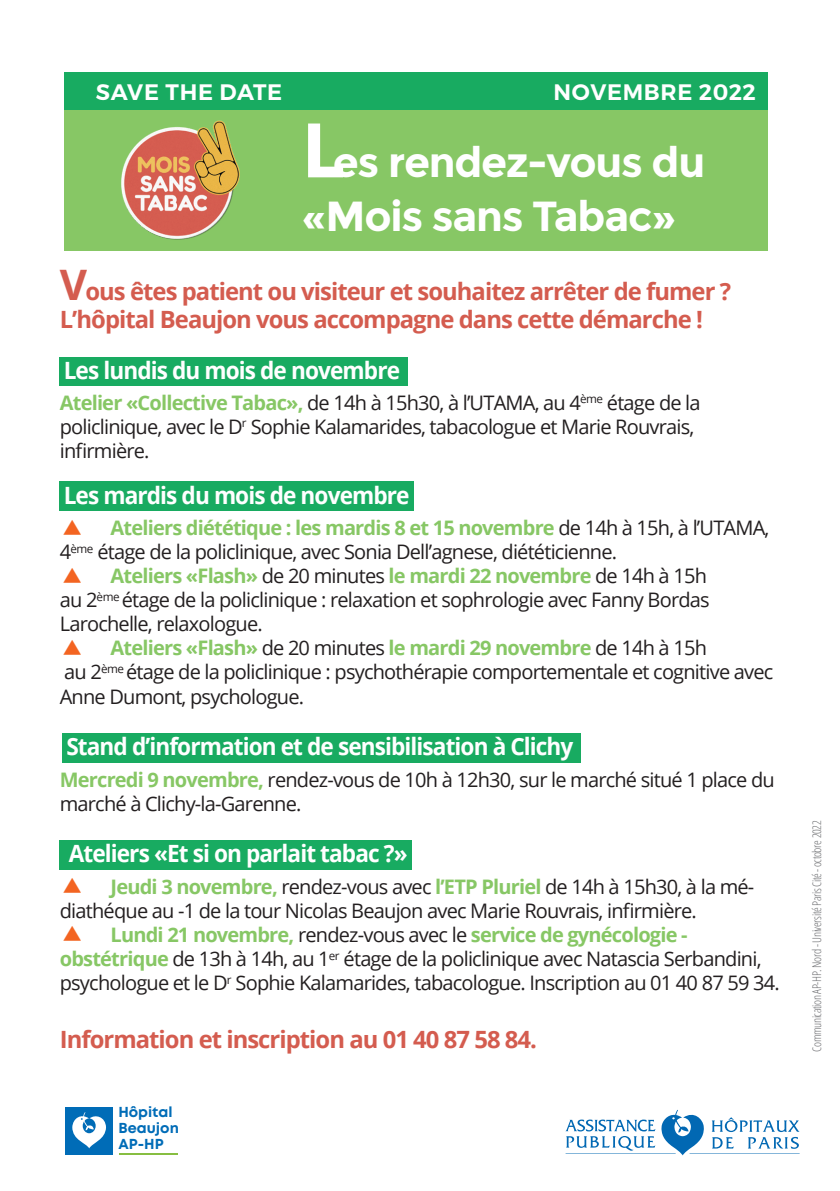
<style>
.page{position:relative;width:840px;height:1191px;background:#fff}
.page>*{position:absolute;margin:0;border:0;box-sizing:border-box;transform-origin:0 0}
.t1{font:700 42px/53.2px "Montserrat";letter-spacing:-.03em;color:#fff}
.t2{font:700 23.8px/28px "Open Sans";letter-spacing:-.04em;color:#d45c4f}
.t3{font:700 23.8px "Open Sans";letter-spacing:-.04em;color:#fff;scale:.95 1}
.t4{font:600 22.4px "Montserrat";letter-spacing:.03em;color:#fff}
.t5{font:20px/24px "Open Sans";letter-spacing:-.04em;color:#231f20}
.t6{font:700 20px "Open Sans";letter-spacing:-.04em;color:#87c765}
.t7{font:700 14.4px/16px "Mont";color:#006cb7}
.t8{font:300 condensed 12px "Open Sans";letter-spacing:-.03em;color:#6c6d70}
.s1{font-size:77px}
.s2{font-size:42px}
.s3{font-weight:700;color:#87c765}
.s4{font-weight:400;color:#231f20}
</style>
<div class="page">
<div style="left:64px;top:102px;width:702px;height:149px;background:#87c765"></div>
<div style="left:64px;top:72px;width:702px;height:38px;background:#18ab61"></div>
<svg style="left:565px;top:1109px;width:234px;height:46px"></svg>
<div style="left:60px;top:357px;width:348px;height:29px;background:#18ab61"></div>
<div style="left:60px;top:481px;width:353px;height:30px;background:#18ab61"></div>
<div style="left:60px;top:840px;width:351px;height:30px;background:#18ab61"></div>
<hr style="left:119px;top:1153px;width:58px;height:2px;background:#87be41">
<div style="left:65px;top:1107px;width:48px;height:48px;background:#006cb7"></div>
<svg style="left:72px;top:1112px;width:34px;height:36px"></svg>
<img style="left:121px;top:120px;width:119px;height:120px">
<div style="left:62px;top:733px;width:518px;height:30px;background:#18ab61"></div>
<p class="t4" style="left:96px;top:78px;width:188px">SAVE THE DATE</p>
<p class="t4" style="left:553px;top:78px;width:204px">NOVEMBRE 2022</p>
<h1 class="t1" style="left:301px;top:136px;width:405px"><span class="s1">L</span>es rendez-vous du «Mois sans Tabac»</h1>
<p class="t2" style="left:60px;top:276px;width:672px"><span class="s2">V</span>ous êtes patient ou visiteur et souhaitez arrêter de fumer ?<br>L’hôpital Beaujon vous accompagne dans cette démarche !</p>
<p class="t3" style="left:64px;top:353px;width:355px">Les lundis du mois de novembre</p>
<p class="t5" style="left:60px;top:390px;width:642px"><span class="s3">Atelier «Collective Tabac»,</span> de 14h à 15h30, à l’UTAMA, au 4<sup>ème</sup> étage de la policlinique, avec le D<sup>r</sup> Sophie Kalamarides, tabacologue et Marie Rouvrais, infirmière.</p>
<p class="t3" style="left:64px;top:478px;width:365px">Les mardis du mois de novembre</p>
<p class="t6" style="left:110px;top:514px;width:660px">Ateliers diététique : les mardis 8 et 15 novembre <span class="s4">de 14h à 15h, à l’UTAMA,</span></p>
<p class="t5" style="left:60px;top:539px;width:558px">4<sup>ème</sup> étage de la policlinique, avec Sonia Dell’agnese, diététicienne.</p>
<p class="t6" style="left:110px;top:562px;width:597px">Ateliers «Flash» <span class="s4">de 20 minutes</span> le mardi 22 novembre <span class="s4">de 14h à 15h</span></p>
<p class="t5" style="left:60px;top:587px;width:651px">au 2<sup>ème</sup> étage de la policlinique : relaxation et sophrologie avec Fanny Bordas</p>
<p class="t5" style="left:60px;top:611px;width:204px">Larochelle, relaxologue.</p>
<p class="t6" style="left:110px;top:634px;width:597px">Ateliers «Flash» <span class="s4">de 20 minutes</span> le mardi 29 novembre <span class="s4">de 14h à 15h</span></p>
<p class="t5" style="left:64px;top:659px;width:710px">au 2<sup>ème</sup> étage de la policlinique : psychothérapie comportementale et cognitive avec</p>
<p class="t5" style="left:60px;top:683px;width:246px">Anne Dumont, psychologue.</p>
<p class="t3" style="left:66px;top:729px;width:535px">Stand d’information et de sensibilisation à Clichy</p>
<p class="t5" style="left:60px;top:767px;width:716px"><span class="s3">Mercredi 9 novembre,</span> rendez-vous de 10h à 12h30, sur le marché situé 1 place du marché à Clichy-la-Garenne.</p>
<p class="t3" style="left:69px;top:837px;width:358px">Ateliers «Et si on parlait tabac ?»</p>
<p class="t5" style="left:110px;top:874px;width:645px"><span class="s3">Jeudi 3 novembre,</span> rendez-vous avec <span class="s3">l’ETP Pluriel</span> de 14h à 15h30, à la mé-</p>
<p class="t5" style="left:60px;top:898px;width:638px">diathéque au -1 de la tour Nicolas Beaujon avec Marie Rouvrais, infirmière.</p>
<p class="t6" style="left:110px;top:921px;width:578px">Lundi 21 novembre, <span class="s4">rendez-vous avec le</span> service de gynécologie -</p>
<p class="t5" style="left:60px;top:946px;width:703px"><span class="s3">obstétrique</span> de 13h à 14h, au 1<sup>er</sup> étage de la policlinique avec Natascia Serbandini,</p>
<p class="t5" style="left:60px;top:970px;width:721px">psychologue et le D<sup>r</sup> Sophie Kalamarides, tabacologue. Inscription au 01 40 87 59 34.</p>
<p class="t2" style="left:60px;top:1024px;width:478px">Information et inscription au 01 40 87 58 84.</p>
<p class="t7" style="left:118px;top:1104px;width:62px">Hôpital<br>Beaujon<br>AP-HP</p>
<p class="t8" style="left:808px;top:1051px;width:233px;rotate:-90deg">Communication AP-HP. Nord - Université Paris Cité - octobre 2022</p>
</div>
